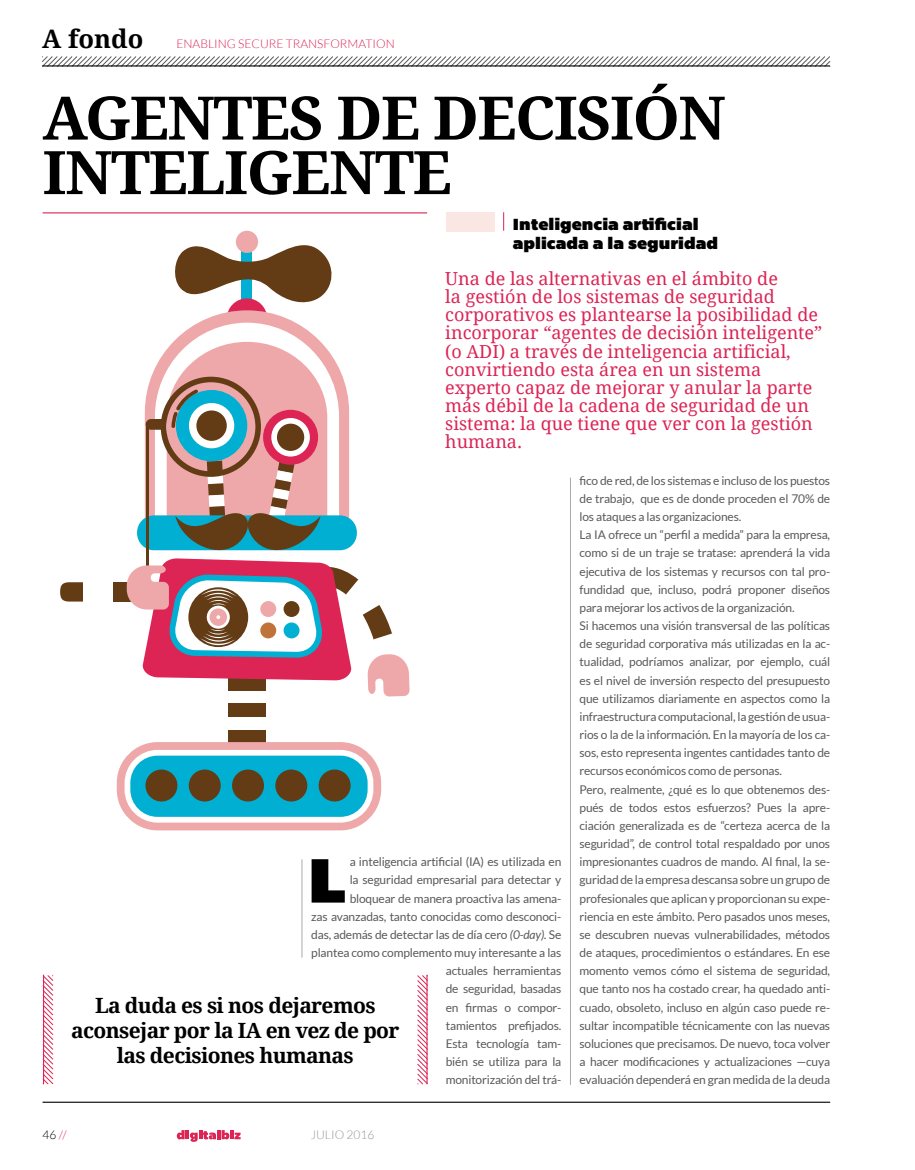
<style>
.page{position:relative;width:915px;height:1170px;background:#fff}
.page>*{position:absolute;margin:0;border:0;box-sizing:border-box;transform-origin:0 0}
.t1{font:64.2px "Bemio";color:#000}
.t2{font:700 60px/54.4px "Droid Serif";letter-spacing:-.025em;color:#000}
.t3{font:700 25.5px "Droid Serif";color:#000}
.t4{font:700 21px/25.2px "Droid Serif";letter-spacing:-.03em;color:#000;text-align:center}
.t5{font:18px/18.1px "Droid Serif";color:#dc2455}
.t6{font:16.5px/18.1px "Bemio";color:#000}
.t7{font:12px/18.1px "Lato";letter-spacing:-.015em;color:#58595b}
.t8{font:300 12px "Lato";color:#dc2455}
.t9{font:300 12px "Lato";color:#939598}
.t10{font:300 12px "Lato";color:#000}
.s1{font-style:italic}
.s2{color:#dc2455}
</style>
<div class="page">
<svg style="left:43px;top:975px;width:11px;height:109px"></svg>
<svg style="left:417px;top:975px;width:11px;height:109px"></svg>
<hr style="left:43px;top:974px;width:1px;height:109px;background:#dc2455">
<hr style="left:426px;top:974px;width:1px;height:109px;background:#dc2455">
<hr style="left:43px;top:1101px;width:786px;height:1px;background:#000">
<svg style="left:177px;top:1130px;width:63px;height:11px"></svg>
<hr style="left:570px;top:477px;width:1px;height:607px;background:#a7a9ac">
<hr style="left:301px;top:859px;width:1px;height:98px;background:#a7a9ac">
<div style="left:445px;top:212px;width:49px;height:19px;background:#fae6e3"></div>
<svg style="left:503px;top:212px;width:1px;height:19px"></svg>
<svg style="left:60px;top:582px;width:23px;height:19px"></svg>
<div style="left:114px;top:582px;width:30px;height:19px;background:#633c16"></div>
<div style="left:228px;top:703px;width:37px;height:14px;background:#633c16"></div>
<div style="left:228px;top:730px;width:37px;height:13px;background:#633c16"></div>
<svg style="left:200px;top:311px;width:94px;height:11px"></svg>
<svg style="left:175px;top:245px;width:157px;height:66px"></svg>
<div style="left:236px;top:231px;width:22px;height:22px;background:#eea8a9;border-radius:50%"></div>
<div style="left:117px;top:742px;width:264px;height:88px;background:#eea8a9;border-radius:41px"></div>
<div style="left:124px;top:749px;width:249px;height:73px;background:#fff;border-radius:33px"></div>
<div style="left:130px;top:755px;width:237px;height:61px;background:#00afd1;border-radius:27px"></div>
<div style="left:145px;top:769px;width:32px;height:32px;background:#633c16;border-radius:50%"></div>
<div style="left:189px;top:769px;width:32px;height:32px;background:#633c16;border-radius:50%"></div>
<div style="left:232px;top:769px;width:32px;height:32px;background:#633c16;border-radius:50%"></div>
<div style="left:275px;top:769px;width:32px;height:32px;background:#633c16;border-radius:50%"></div>
<div style="left:318px;top:769px;width:32px;height:32px;background:#633c16;border-radius:50%"></div>
<svg style="left:127px;top:322px;width:282px;height:374px"></svg>
<hr style="left:43px;top:212px;width:384px;height:1px;background:#dc2455">
<svg style="left:42px;top:56px;width:788px;height:11px"></svg>
<hr style="left:42px;top:65px;width:787px;height:1px;background:#000">
<h3 class="t3" style="left:42px;top:24px;width:103px">A fondo</h3>
<p class="t8" style="left:176px;top:37px;width:220px">ENABLING SECURE TRANSFORMATION</p>
<h2 class="t2" style="left:43px;top:92px;width:684px">Agentes de decisión inteligente</h2>
<h3 class="t6" style="left:512px;top:215px;width:206px">Inteligencia artificial aplicada a la seguridad</h3>
<p class="t5" style="left:445px;top:269px;width:378px">Una de las alternativas en el ámbito de<br>la gestión de los sistemas de seguridad corporativos es plantearse la posibilidad de incorporar “agentes de decisión inteligente” (o ADI) a través de inteligencia artificial, convirtiendo esta área en un sistema experto capaz de mejorar y anular la parte más débil de la cadena de seguridad de un sistema: la que tiene que ver con la gestión humana.</p>
<p class="t7" style="left:311px;top:852px;width:251px;text-align:right">a inteligencia artificial (IA) es utilizada en<br>la seguridad empresarial para detectar y bloquear de manera proactiva las amena-<br>zas avanzadas, tanto conocidas como desconoci&shy;das, además de detectar las de día cero <span class="s1">(0-day).</span> Se plantea como complemento muy interesante a las actuales herramientas<br>de seguridad, basadas<br>en firmas o compor-<br>tamientos prefijados.<br>Esta tecnología tam-<br>bién se utiliza para la<br>monitorización del trá-</p>
<h1 class="t1" style="left:308px;top:829px;width:39px">L</h1>
<h3 class="t4" style="left:71px;top:992px;width:330px">La duda es si nos dejaremos aconsejar por la IA en vez de por las decisiones humanas</h3>
<p class="t10" style="left:43px;top:1128px;width:26px">46 <span class="s2">//</span></p>
<p class="t9" style="left:310px;top:1128px;width:65px">JULIO 2016</p>
<p class="t7" style="left:579px;top:471px;width:252px">fico de red, de los sistemas e incluso de los puestos de trabajo, que es de donde proceden el 70% de los ataques a las organizaciones.<br>La IA ofrece un “perfil a medida” para la empresa, como si de un traje se tratase: aprenderá la vida ejecutiva de los sistemas y recursos con tal pro&shy;fundidad que, incluso, podrá proponer diseños para mejorar los activos de la organización.<br>Si hacemos una visión transversal de las políticas de seguridad corporativa más utilizadas en la ac&shy;tualidad, podríamos analizar, por ejemplo, cuál es el nivel de inversión respecto del presupuesto que utilizamos diariamente en aspectos como la infraestructura computacional, la gestión de usua&shy;rios o la de la información. En la mayoría de los ca&shy;sos, esto representa ingentes cantidades tanto de recursos económicos como de personas.<br>Pero, realmente, ¿qué es lo que obtenemos des&shy;pués de todos estos esfuerzos? Pues la apre&shy;ciación generalizada es de “certeza acerca de la seguridad”, de control total respaldado por unos impresionantes cuadros de mando. Al final, la se&shy;guridad de la empresa descansa sobre un grupo de profesionales que aplican y proporcionan su expe&shy;riencia en este ámbito. Pero pasados unos meses, se descubren nuevas vulnerabilidades, métodos de ataques, procedimientos o estándares. En ese momento vemos cómo el sistema de seguridad, que tanto nos ha costado crear, ha quedado anti&shy;cuado, obsoleto, incluso en algún caso puede re&shy;sultar incompatible técnicamente con las nuevas soluciones que precisamos. De nuevo, toca volver a hacer modificaciones y actualizaciones —cuya evaluación dependerá en gran medida de la deuda</p>
</div>
